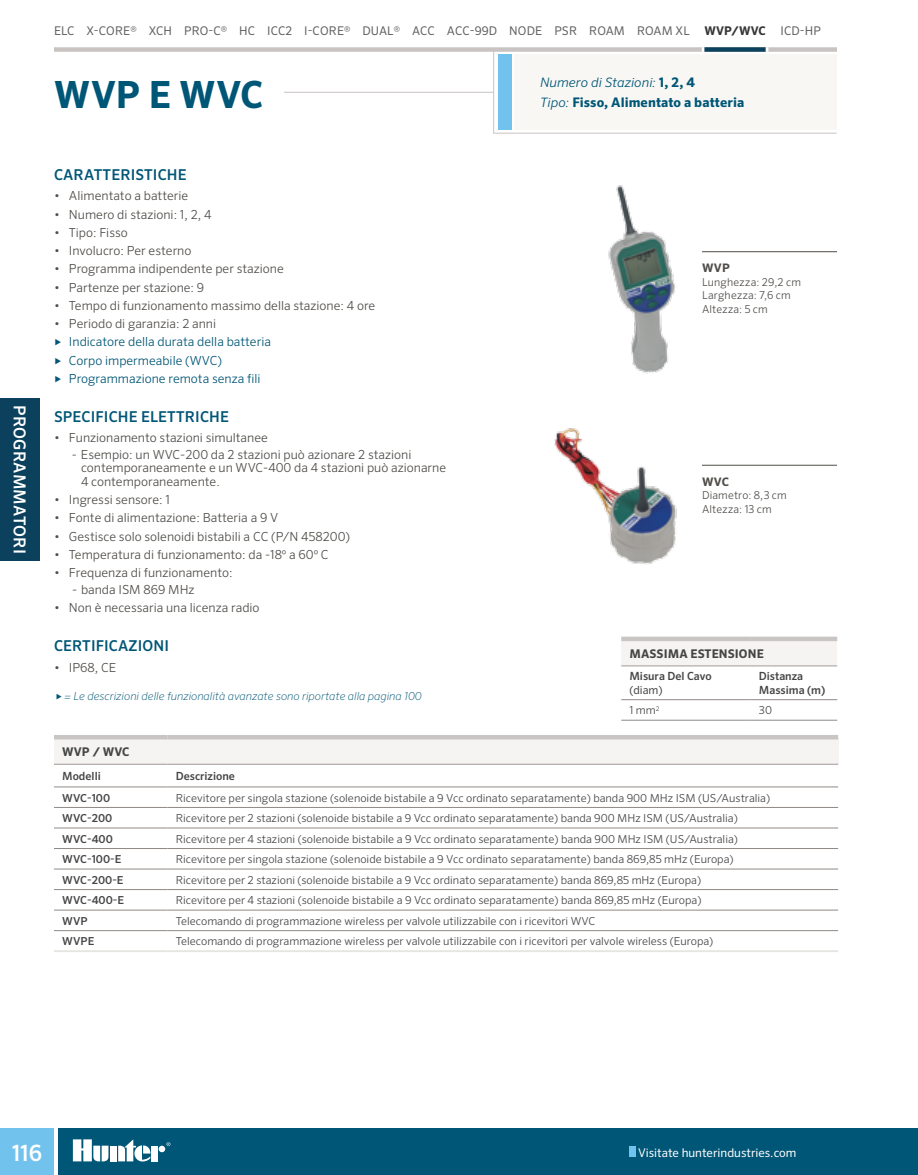
<style>
.page{position:relative;width:918px;height:1175px;background:#fff}
.page>*{position:absolute;margin:0;border:0;box-sizing:border-box;transform-origin:0 0}
.t1{font:700 37.5px "Sero Pro";letter-spacing:.01em;color:#005676}
.t2{font:500 22.5px "Sero Pro";color:#fff}
.t3{font:500 16.5px "Sero Pro";letter-spacing:.01em;color:#fff}
.t4{font:500 15px "Sero Pro";letter-spacing:.01em;color:#005676}
.t5{font:700 13.2px "Sero Pro";letter-spacing:.01em;color:#005676}
.t6{font:italic 300 13.05px "Sero Pro";letter-spacing:.005em;color:#005676}
.t7{font:300 12.45px/13.5px "Sero Pro";color:#504d49}
.t8{font:300 12.45px/18.3px "Sero Pro";color:#005676}
.t9{font:12px "Sero Pro";letter-spacing:.01em;color:#5e5e5f}
.t10{font:12px "Sero Pro";color:#fff}
.t11{font:700 12px "Sero Pro";letter-spacing:.01em;color:#454545}
.t12{font:700 11.7px "Sero Pro";letter-spacing:.02em;color:#504d49}
.t13{font:500 11.25px/13.5px "Sero Pro";color:#454545}
.t14{font:11.25px "Sero Pro";color:#454545}
.t15{font:300 10.95px "Sero Pro";color:#454545}
.t16{font:italic 200 10.95px "Sero Pro";color:#005676}
.t17{font:500 10.95px "Sero Pro";color:#454545}
.t18{font:300 10.8px/13.5px "Sero Pro";letter-spacing:.015em;color:#504d49}
.s1{font-weight:700;color:#363636}
.s2{font-weight:700;font-style:normal;font-size:13.2px}
.s3{font-weight:300;font-style:italic;font-size:13.05px}
</style>
<div class="page">
<div style="left:58px;top:1127px;width:860px;height:47px;background:#005676"></div>
<div style="left:0;top:1127px;width:54px;height:47px;background:#71c3ed"></div>
<svg style="left:166px;top:1142px;width:4px;height:4px"></svg>
<div style="left:110px;top:1145px;width:7px;height:16px;background:#fff"></div>
<div style="left:159px;top:1145px;width:6px;height:7px;background:#fff;border-radius:50%"></div>
<div style="left:151px;top:1145px;width:7px;height:16px;background:#fff"></div>
<svg style="left:118px;top:1139px;width:33px;height:22px"></svg>
<svg style="left:73px;top:1139px;width:35px;height:22px"></svg>
<div style="left:54px;top:47px;width:783px;height:5px;background:#c9c4c2"></div>
<hr style="left:54px;top:92px;width:439px;height:1px;background:#c9c4c2">
<div style="left:0;top:398px;width:40px;height:162px;background:#0b415d"></div>
<div style="left:629px;top:1146px;width:6px;height:10px;background:#71c3ed"></div>
<hr style="left:702px;top:251px;width:135px;height:1px;background:#504d49">
<hr style="left:702px;top:465px;width:135px;height:1px;background:#504d49">
<div style="left:54px;top:68px;width:230px;height:40px;background:#fff"></div>
<img style="left:608px;top:185px;width:110px;height:189px">
<img style="left:554px;top:428px;width:123px;height:137px">
<div style="left:54px;top:737px;width:784px;height:27px;background:#f5f4f3"></div>
<hr style="left:54px;top:735px;width:114px;height:4px;background:#c8c5c4">
<hr style="left:168px;top:735px;width:670px;height:4px;background:#c8c5c4">
<hr style="left:54px;top:764px;width:114px;height:1px;background:#a19b97">
<hr style="left:168px;top:764px;width:670px;height:1px;background:#a19b97">
<hr style="left:54px;top:827px;width:114px;height:1px;background:#908a86">
<hr style="left:168px;top:827px;width:670px;height:1px;background:#908a86">
<hr style="left:54px;top:848px;width:114px;height:1px;background:#908a86">
<hr style="left:168px;top:848px;width:670px;height:1px;background:#908a86">
<hr style="left:54px;top:868px;width:114px;height:1px;background:#908a86">
<hr style="left:168px;top:868px;width:670px;height:1px;background:#908a86">
<hr style="left:54px;top:950px;width:114px;height:2px;background:#e7e5e1">
<hr style="left:168px;top:950px;width:670px;height:2px;background:#e7e5e1">
<hr style="left:54px;top:807px;width:114px;height:1px;background:#908a86">
<hr style="left:168px;top:807px;width:670px;height:1px;background:#908a86">
<hr style="left:54px;top:930px;width:114px;height:1px;background:#908a86">
<hr style="left:168px;top:930px;width:670px;height:1px;background:#908a86">
<hr style="left:54px;top:786px;width:114px;height:1px;background:#908a86">
<hr style="left:168px;top:786px;width:670px;height:1px;background:#908a86">
<hr style="left:54px;top:889px;width:114px;height:1px;background:#908a86">
<hr style="left:168px;top:889px;width:670px;height:1px;background:#908a86">
<hr style="left:54px;top:909px;width:114px;height:1px;background:#908a86">
<hr style="left:168px;top:909px;width:670px;height:1px;background:#908a86">
<div style="left:621px;top:639px;width:216px;height:27px;background:#f5f4f3"></div>
<div style="left:621px;top:636px;width:130px;height:5px;background:#c8c5c4"></div>
<div style="left:751px;top:636px;width:86px;height:5px;background:#c8c5c4"></div>
<hr style="left:621px;top:665px;width:130px;height:1px;background:#a19b97">
<hr style="left:751px;top:665px;width:86px;height:1px;background:#a19b97">
<hr style="left:621px;top:699px;width:130px;height:1px;background:#908a86">
<hr style="left:751px;top:699px;width:86px;height:1px;background:#908a86">
<hr style="left:621px;top:720px;width:130px;height:1px;background:#908a86">
<hr style="left:751px;top:720px;width:86px;height:1px;background:#908a86">
<svg style="left:493px;top:47px;width:344px;height:87px"></svg>
<h3 class="t3" style="left:30px;top:405px;width:150px;rotate:90deg">PROGRAMMATORI</h3>
<p class="t9" style="left:54px;top:23px;width:768px">ELC X-CORE® XCH PRO-C® HC ICC2 I-CORE® DUAL® ACC ACC-99D NODE PSR ROAM ROAM XL <span class="s1">WVP/WVC</span> ICD-HP</p>
<h1 class="t1" style="left:54px;top:72px;width:210px">WVP E WVC</h1>
<h3 class="t4" style="left:54px;top:166px;width:134px">CARATTERISTICHE</h3>
<p class="t7" style="left:54px;top:189px;width:136px">• Alimentato a batterie</p>
<p class="t7" style="left:54px;top:207px;width:159px">• Numero di stazioni: 1, 2, 4</p>
<p class="t7" style="left:54px;top:225px;width:75px">• Tipo: Fisso</p>
<p class="t7" style="left:54px;top:244px;width:139px">• Involucro: Per esterno</p>
<p class="t7" style="left:54px;top:262px;width:231px">• Programma indipendente per stazione</p>
<p class="t7" style="left:54px;top:280px;width:152px">• Partenze per stazione: 9</p>
<p class="t7" style="left:54px;top:298px;width:323px">• Tempo di funzionamento massimo della stazione: 4 ore</p>
<p class="t7" style="left:54px;top:317px;width:164px">• Periodo di garanzia: 2 anni</p>
<p class="t8" style="left:54px;top:333px;width:218px">► Indicatore della durata della batteria ► Corpo impermeabile (WVC)<br>► Programmazione remota senza fili</p>
<h3 class="t4" style="left:54px;top:407px;width:176px">SPECIFICHE ELETTRICHE</h3>
<p class="t7" style="left:54px;top:431px;width:215px">• Funzionamento stazioni simultanee</p>
<p class="t7" style="left:81px;top:447px;width:367px;text-indent:-9px">- Esempio: un WVC-200 da 2 stazioni può azionare 2 stazioni contemporaneamente e un WVC-400 da 4 stazioni può azionarne<br>4 contemporaneamente.</p>
<p class="t7" style="left:54px;top:493px;width:118px">• Ingressi sensore: 1</p>
<p class="t7" style="left:54px;top:511px;width:226px">• Fonte di alimentazione: Batteria a 9 V</p>
<p class="t7" style="left:54px;top:529px;width:298px">• Gestisce solo solenoidi bistabili a CC (P/N 458200)</p>
<p class="t7" style="left:54px;top:547px;width:276px">• Temperatura di funzionamento: da -18º a 60º C</p>
<p class="t7" style="left:54px;top:566px;width:180px">• Frequenza di funzionamento:</p>
<p class="t7" style="left:72px;top:582px;width:124px">- banda ISM 869 MHz</p>
<p class="t7" style="left:54px;top:601px;width:207px">• Non è necessaria una licenza radio</p>
<h3 class="t4" style="left:54px;top:637px;width:117px">CERTIFICAZIONI</h3>
<p class="t7" style="left:54px;top:660px;width:64px">• IP68, CE</p>
<p class="t16" style="left:56px;top:690px;width:368px">► = Le descrizioni delle funzionalità avanzate sono riportate alla pagina 100</p>
<p class="t6" style="left:540px;top:75px;width:157px">Numero di Stazioni: <span class="s2">1, 2, 4</span></p>
<p class="t5" style="left:540px;top:95px;width:206px"><span class="s3">Tipo:</span> Fisso, Alimentato a batteria</p>
<p class="t12" style="left:702px;top:261px;width:29px">WVP</p>
<p class="t18" style="left:702px;top:275px;width:100px">Lunghezza: 29,2 cm<br>Larghezza: 7,6 cm<br>Altezza: 5 cm</p>
<p class="t12" style="left:702px;top:474px;width:28px">WVC</p>
<p class="t18" style="left:702px;top:488px;width:86px">Diametro: 8,3 cm<br>Altezza: 13 cm</p>
<p class="t11" style="left:629px;top:646px;width:136px">MASSIMA ESTENSIONE</p>
<p class="t13" style="left:629px;top:669px;width:84px">Misura Del Cavo</p>
<p class="t14" style="left:629px;top:683px;width:35px">(diam)</p>
<p class="t13" style="left:759px;top:669px;width:68px">Distanza<br>Massima (m)</p>
<p class="t15" style="left:629px;top:704px;width:32px">1 mm<sup>2</sup></p>
<p class="t15" style="left:759px;top:704px;width:15px">30</p>
<p class="t11" style="left:62px;top:745px;width:69px">WVP / WVC</p>
<p class="t13" style="left:62px;top:769px;width:40px">Modelli</p>
<p class="t13" style="left:176px;top:769px;width:61px">Descrizione</p>
<p class="t17" style="left:62px;top:791px;width:50px">WVC-100</p>
<p class="t15" style="left:176px;top:791px;width:596px">Ricevitore per singola stazione (solenoide bistabile a 9 Vcc ordinato separatamente) banda 900 MHz ISM (US/Australia)</p>
<p class="t17" style="left:62px;top:811px;width:52px">WVC-200</p>
<p class="t15" style="left:176px;top:811px;width:564px">Ricevitore per 2 stazioni (solenoide bistabile a 9 Vcc ordinato separatamente) banda 900 MHz ISM (US/Australia)</p>
<p class="t17" style="left:62px;top:832px;width:52px">WVC-400</p>
<p class="t15" style="left:176px;top:832px;width:564px">Ricevitore per 4 stazioni (solenoide bistabile a 9 Vcc ordinato separatamente) banda 900 MHz ISM (US/Australia)</p>
<p class="t17" style="left:62px;top:852px;width:61px">WVC-100-E</p>
<p class="t15" style="left:176px;top:852px;width:559px">Ricevitore per singola stazione (solenoide bistabile a 9 Vcc ordinato separatamente) banda 869,85 mHz (Europa)</p>
<p class="t17" style="left:62px;top:873px;width:63px">WVC-200-E</p>
<p class="t15" style="left:176px;top:873px;width:527px">Ricevitore per 2 stazioni (solenoide bistabile a 9 Vcc ordinato separatamente) banda 869,85 mHz (Europa)</p>
<p class="t17" style="left:62px;top:893px;width:63px">WVC-400-E</p>
<p class="t15" style="left:176px;top:893px;width:527px">Ricevitore per 4 stazioni (solenoide bistabile a 9 Vcc ordinato separatamente) banda 869,85 mHz (Europa)</p>
<p class="t17" style="left:62px;top:914px;width:27px">WVP</p>
<p class="t15" style="left:176px;top:914px;width:421px">Telecomando di programmazione wireless per valvole utilizzabile con i ricevitori WVC</p>
<p class="t17" style="left:62px;top:934px;width:34px">WVPE</p>
<p class="t15" style="left:176px;top:934px;width:539px">Telecomando di programmazione wireless per valvole utilizzabile con i ricevitori per valvole wireless (Europa)</p>
<h2 class="t2" style="left:12px;top:1139px;width:32px">116</h2>
<p class="t10" style="left:638px;top:1145px;width:160px">Visitate hunterindustries.com</p>
</div>
